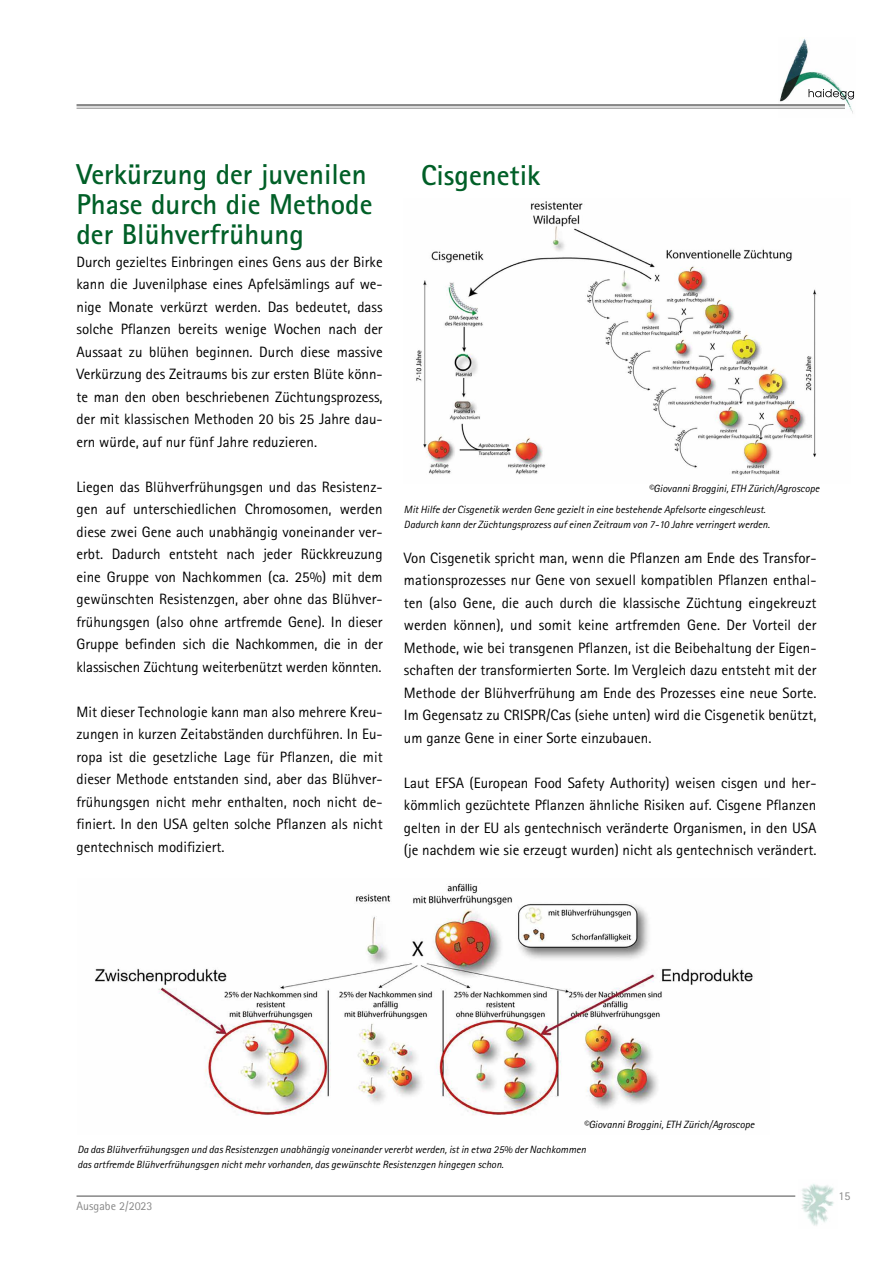
<style>
.page{position:relative;width:893px;height:1263px;background:#fff}
.page>*{position:absolute;margin:0;border:0;box-sizing:border-box;transform-origin:0 0}
.t1{font:700 28.8px/30px "Rotis Sans Serif";color:#005f27}
.t2{font:15px/22.5px "Rotis Sans Serif";color:#000;text-align:justify}
.t3{font:12px "Rotis Sans Serif";color:#878787}
.t4{font:italic 10.5px/15px "Rotis Sans Serif";color:#000}
</style>
<div class="page">
<hr style="left:77px;top:1195px;width:718px;height:2px;background:#878787">
<hr style="left:77px;top:104px;width:768px;height:2px;background:#878787">
<hr style="left:77px;top:108px;width:768px;height:1px;background:#878787">
<img style="left:801px;top:1184px;width:33px;height:42px">
<img style="left:778px;top:39px;width:77px;height:75px">
<img style="left:809px;top:89px;width:45px;height:11px">
<img style="left:95px;top:883px;width:658px;height:233px">
<img style="left:415px;top:201px;width:402px;height:274px">
<h1 class="t1" style="left:77px;top:159px;width:297px">Verkürzung der juvenilen<br>Phase durch die Methode der Blühverfrühung</h1>
<p class="t2" style="left:77px;top:250px;width:308px">Durch gezieltes Einbringen eines Gens aus der Birke kann die Juvenilphase eines Apfelsämlings auf we&shy;nige Monate verkürzt werden. Das bedeutet, dass solche Pflanzen bereits wenige Wochen nach der Aussaat zu blühen beginnen. Durch diese massive Verkürzung des Zeitraums bis zur ersten Blüte könn&shy;te man den oben beschriebenen Züchtungsprozess, der mit klassischen Methoden 20 bis 25 Jahre dau&shy;ern würde, auf nur fünf Jahre reduzieren.</p>
<p class="t2" style="left:77px;top:475px;width:308px">Liegen das Blühverfrühungsgen und das Resistenz&shy;gen auf unterschiedlichen Chromosomen, werden diese zwei Gene auch unabhängig voneinander ver&shy;erbt. Dadurch entsteht nach jeder Rückkreuzung eine Gruppe von Nachkommen (ca. 25%) mit dem gewünschten Resistenzgen, aber ohne das Blühver&shy;frühungsgen (also ohne artfremde Gene). In dieser Gruppe befinden sich die Nachkommen, die in der klassischen Züchtung weiterbenützt werden könnten.</p>
<p class="t2" style="left:77px;top:700px;width:308px">Mit dieser Technologie kann man also mehrere Kreu&shy;zungen in kurzen Zeitabständen durchführen. In Eu&shy;ropa ist die gesetzliche Lage für Pflanzen, die mit dieser Methode entstanden sind, aber das Blühver&shy;frühungsgen nicht mehr enthalten, noch nicht de&shy;finiert. In den USA gelten solche Pflanzen als nicht gentechnisch modifiziert.</p>
<h1 class="t1" style="left:421px;top:159px;width:121px">Cisgenetik</h1>
<p class="t4" style="left:648px;top:480px;width:173px">©Giovanni Broggini, ETH Zürich/Agroscope</p>
<p class="t4" style="left:404px;top:502px;width:367px">Mit Hilfe der Cisgenetik werden Gene gezielt in eine bestehende Apfelsorte eingeschleust.<br>Dadurch kann der Züchtungsprozess auf einen Zeitraum von 7-10 Jahre verringert werden.</p>
<p class="t2" style="left:404px;top:546px;width:414px">Von Cisgenetik spricht man, wenn die Pflanzen am Ende des Transfor&shy;mationsprozesses nur Gene von sexuell kompatiblen Pflanzen enthal&shy;ten (also Gene, die auch durch die klassische Züchtung eingekreuzt werden können), und somit keine artfremden Gene. Der Vorteil der Methode, wie bei transgenen Pflanzen, ist die Beibehaltung der Eigen&shy;schaften der transformierten Sorte. Im Vergleich dazu entsteht mit der Methode der Blühverfrühung am Ende des Prozesses eine neue Sorte.<br>Im Gegensatz zu CRISPR/Cas (siehe unten) wird die Cisgenetik benützt, um ganze Gene in einer Sorte einzubauen.</p>
<p class="t2" style="left:404px;top:771px;width:414px">Laut EFSA (European Food Safety Authority) weisen cisgen und her&shy;kömmlich gezüchtete Pflanzen ähnliche Risiken auf. Cisgene Pflanzen gelten in der EU als gentechnisch veränderte Organismen, in den USA (je nachdem wie sie erzeugt wurden) nicht als gentechnisch verändert.</p>
<p class="t4" style="left:583px;top:1117px;width:173px">©Giovanni Broggini, ETH Zürich/Agroscope</p>
<p class="t4" style="left:77px;top:1142px;width:510px">Da das Blühverfrühungsgen und das Resistenzgen unabhängig voneinander vererbt werden, ist in etwa 25% der Nachkommen das artfremde Blühverfrühungsgen nicht mehr vorhanden, das gewünschte Resistenzgen hingegen schon.</p>
<p class="t3" style="left:77px;top:1198px;width:77px">Ausgabe 2/2023</p>
<p class="t3" style="left:839px;top:1189px;width:13px">15</p>
</div>
